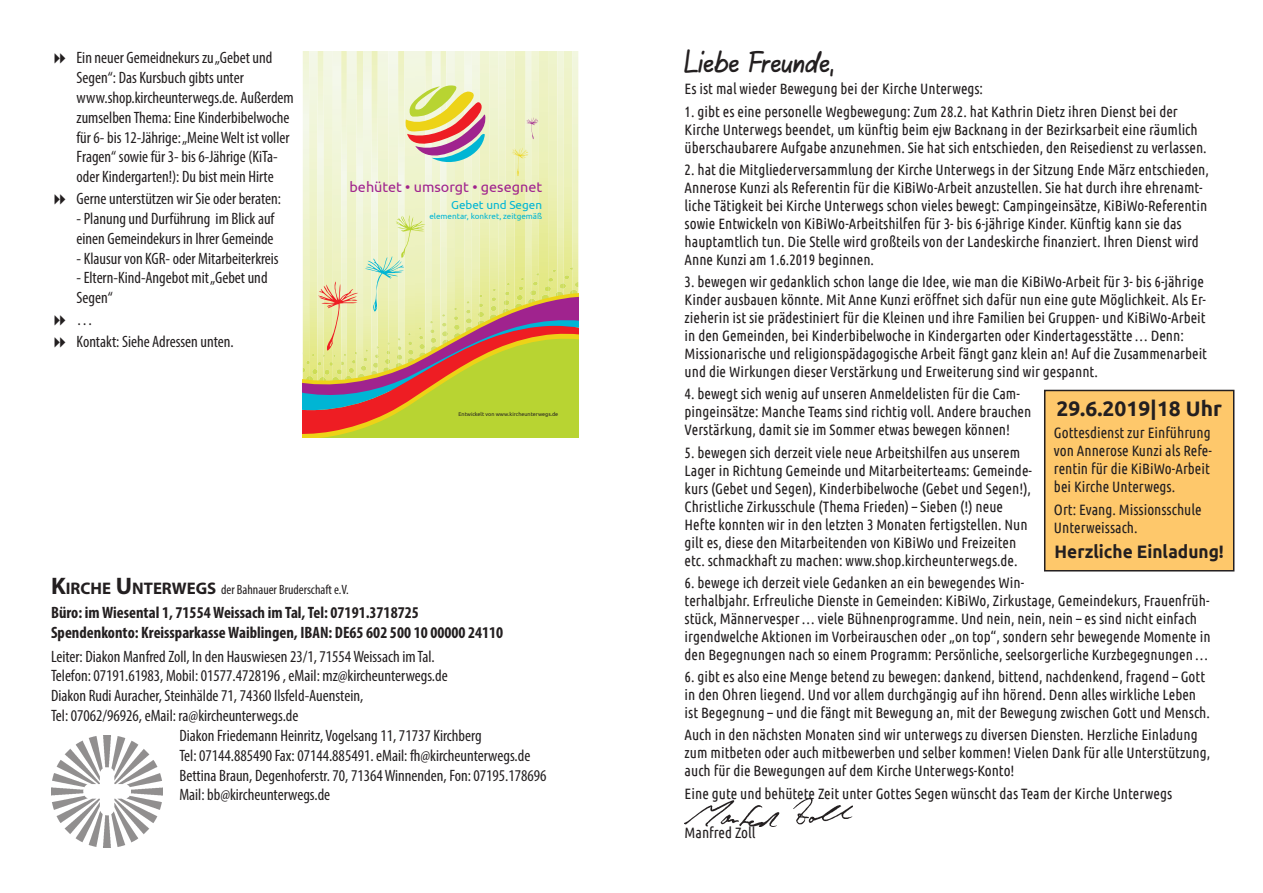
<style>
.page{position:relative;width:1263px;height:893px;background:#fff}
.page>*{position:absolute;margin:0;border:0;box-sizing:border-box;transform-origin:0 0}
.t1{font:27px "Agilo Handwriting";color:#231f20}
.t2{font:700 21px "Ubuntu";color:#231f20}
.t3{font:700 18px "Ubuntu";color:#231f20;scale:.96 1}
.t4{font:condensed 16.5px/19.8px "Myriad Pro";color:#231f20}
.t5{font:700 condensed 16.5px/19.8px "Myriad Pro";color:#231f20}
.t6{font:15px/18px "Ubuntu Condensed";color:#231f20}
.t7{font:14.4px "Ubuntu";color:#a0238e}
.t8{font:condensed 13.5px "Myriad Pro";color:#231f20}
.t9{font:11.7px "Ubuntu";color:#00b5d4}
.t10{font:8.1px "Ubuntu";color:#00b5d4}
.t11{font:5.4px "Ubuntu";color:#231f20}
.s1{font-weight:700;font-stretch:normal;font-size:24px}
.s2{font-weight:700;font-stretch:normal;font-size:16.8px}
</style>
<div class="page">
<img style="left:51px;top:736px;width:112px;height:111px">
<div style="left:1045px;top:390px;width:189px;height:181px;background:#fec86b"></div>
<div style="left:1044px;top:390px;width:190px;height:181px;border:2px solid #231f20"></div>
<img style="left:685px;top:798px;width:168px;height:28px">
<svg style="left:303px;top:51px;width:276px;height:387px;background:#ddd79e"></svg>
<p class="t4" style="left:77px;top:48px;width:219px">Ein neuer Gemeidnekurs zu „Gebet und Segen“: Das Kursbuch gibts unter www.shop.kircheunterwegs.de. Außerdem zumselben Thema: Eine Kinderbibelwoche für 6- bis 12-Jährige: „Meine Welt ist voller Fragen“ sowie für 3- bis 6-Jährige (KiTa&shy;oder Kindergarten!): Du bist mein Hirte</p>
<p class="t4" style="left:77px;top:189px;width:206px">Gerne unterstützen wir Sie oder beraten:</p>
<p class="t4" style="left:77px;top:208px;width:199px">- Planung und Durführung im Blick auf einen Gemeindekurs in Ihrer Gemeinde</p>
<p class="t4" style="left:77px;top:248px;width:204px">- Klausur von KGR- oder Mitarbeiterkreis</p>
<p class="t4" style="left:77px;top:268px;width:193px">- Eltern-Kind-Angebot mit „Gebet und<br>Segen“</p>
<p class="t4" style="left:77px;top:308px;width:159px;line-height:21.9px">…<br>Kontakt: Siehe Adressen unten.</p>
<p class="t7" style="left:349px;top:178px;width:194px">behütet • umsorgt • gesegnet</p>
<p class="t9" style="left:451px;top:198px;width:93px">Gebet und Segen</p>
<p class="t10" style="left:429px;top:211px;width:114px">elementar, konkret, zeitgemäß</p>
<p class="t11" style="left:458px;top:411px;width:101px">Entwickelt von www.kircheunterwegs.de</p>
<p class="t8" style="left:51px;top:581px;width:299px"><span class="s1">K</span><span class="s2">IRCHE</span> <span class="s1">U</span><span class="s2">NTERWEGS</span> der Bahnauer Bruderschaft e.V.</p>
<p class="t5" style="left:51px;top:602px;width:454px">Büro: im Wiesental 1, 71554 Weissach im Tal, Tel: 07191.3718725<br>Spendenkonto: Kreissparkasse Waiblingen, IBAN: DE65 602 500 10 00000 24110</p>
<p class="t4" style="left:51px;top:646px;width:385px">Leiter: Diakon Manfred Zoll, In den Hauswiesen 23/1, 71554 Weissach im Tal.</p>
<p class="t4" style="left:51px;top:666px;width:398px">Telefon: 07191.61983, Mobil: 01577.4728196 , eMail: mz@kircheunterwegs.de</p>
<p class="t4" style="left:51px;top:686px;width:314px">Diakon Rudi Auracher, Steinhälde 71, 74360 Ilsfeld-Auenstein,</p>
<p class="t4" style="left:51px;top:705px;width:249px">Tel: 07062/96926, eMail: ra@kircheunterwegs.de</p>
<p class="t4" style="left:179px;top:725px;width:304px">Diakon Friedemann Heinritz, Vogelsang 11, 71737 Kirchberg</p>
<p class="t4" style="left:179px;top:745px;width:352px">Tel: 07144.885490 Fax: 07144.885491. eMail: fh@kircheunterwegs.de</p>
<p class="t4" style="left:179px;top:765px;width:369px">Bettina Braun, Degenhoferstr. 70, 71364 Winnenden, Fon: 07195.178696</p>
<p class="t4" style="left:179px;top:785px;width:152px">Mail: bb@kircheunterwegs.de</p>
<h1 class="t1" style="left:685px;top:47px;width:150px">Liebe Freunde,</h1>
<p class="t6" style="left:685px;top:80px;width:300px">Es ist mal wieder Bewegung bei der Kirche Unterwegs:</p>
<p class="t6" style="left:685px;top:102px;width:523px">1. gibt es eine personelle Wegbewegung: Zum 28.2. hat Kathrin Dietz ihren Dienst bei der<br>Kirche Unterwegs beendet, um künftig beim ejw Backnang in der Bezirksarbeit eine räumlich überschaubarere Aufgabe anzunehmen. Sie hat sich entschieden, den Reisedienst zu verlassen.</p>
<p class="t6" style="left:685px;top:160px;width:526px">2. hat die Mitgliederversammlung der Kirche Unterwegs in der Sitzung Ende März entschieden, Annerose Kunzi als Referentin für die KiBiWo-Arbeit anzustellen. Sie hat durch ihre ehrenamt&shy;liche Tätigkeit bei Kirche Unterwegs schon vieles bewegt: Campingeinsätze, KiBiWo-Referentin sowie Entwickeln von KiBiWo-Arbeitshilfen für 3- bis 6-jährige Kinder. Künftig kann sie das hauptamtlich tun. Die Stelle wird großteils von der Landeskirche finanziert. Ihren Dienst wird Anne Kunzi am 1.6.2019 beginnen.</p>
<p class="t6" style="left:685px;top:272px;width:524px">3. bewegen wir gedanklich schon lange die Idee, wie man die KiBiWo-Arbeit für 3- bis 6-jährige Kinder ausbauen könnte. Mit Anne Kunzi eröffnet sich dafür nun eine gute Möglichkeit. Als Er&shy;zieherin ist sie prädestiniert für die Kleinen und ihre Familien bei Gruppen- und KiBiWo-Arbeit in den Gemeinden, bei Kinderbibelwoche in Kindergarten oder Kindertagesstätte … Denn:<br>Missionarische und religionspädagogische Arbeit fängt ganz klein an! Auf die Zusammenarbeit und die Wirkungen dieser Verstärkung und Erweiterung sind wir gespannt.</p>
<p class="t6" style="left:685px;top:385px;width:348px">4. bewegt sich wenig auf unseren Anmeldelisten für die Cam&shy;pingeinsätze: Manche Teams sind richtig voll. Andere brauchen<br>Verstärkung, damit sie im Sommer etwas bewegen können!</p>
<p class="t6" style="left:685px;top:443px;width:349px">5. bewegen sich derzeit viele neue Arbeitshilfen aus unserem Lager in Richtung Gemeinde und Mitarbeiterteams: Gemeinde&shy;kurs (Gebet und Segen), Kinderbibelwoche (Gebet und Segen!), Christliche Zirkusschule (Thema Frieden) – Sieben (!) neue Hefte konnten wir in den letzten 3 Monaten fertigstellen. Nun gilt es, diese den Mitarbeitenden von KiBiWo und Freizeiten etc. schmackhaft zu machen: www.shop.kircheunterwegs.de.</p>
<p class="t6" style="left:685px;top:573px;width:527px">6. bewege ich derzeit viele Gedanken an ein bewegendes Win-<br>terhalbjahr. Erfreuliche Dienste in Gemeinden: KiBiWo, Zirkustage, Gemeindekurs, Frauenfrüh&shy;stück, Männervesper … viele Bühnenprogramme. Und nein, nein, nein – es sind nicht einfach irgendwelche Aktionen im Vorbeirauschen oder „on top“, sondern sehr bewegende Momente in den Begegnungen nach so einem Programm: Persönliche, seelsorgerliche Kurzbegegnungen …</p>
<p class="t6" style="left:685px;top:667px;width:527px">6. gibt es also eine Menge betend zu bewegen: dankend, bittend, nachdenkend, fragend – Gott in den Ohren liegend. Und vor allem durchgängig auf ihn hörend. Denn alles wirkliche Leben ist Begegnung – und die fängt mit Bewegung an, mit der Bewegung zwischen Gott und Mensch.</p>
<p class="t6" style="left:685px;top:726px;width:527px">Auch in den nächsten Monaten sind wir unterwegs zu diversen Diensten. Herzliche Einladung zum mitbeten oder auch mitbewerben und selber kommen! Vielen Dank für alle Unterstützung, auch für die Bewegungen auf dem Kirche Unterwegs-Konto!</p>
<p class="t6" style="left:685px;top:784px;width:489px">Eine gute und behütete Zeit unter Gottes Segen wünscht das Team der Kirche Unterwegs</p>
<p class="t6" style="left:685px;top:823px;width:72px">Manfred Zoll</p>
<h2 class="t2" style="left:1056px;top:396px;width:167px">29.6.2019|18 Uhr</h2>
<p class="t6" style="left:1054px;top:423px;width:159px">Gottesdienst zur Einführung von Annerose Kunzi als Refe&shy;rentin für die KiBiWo-Arbeit bei Kirche Unterwegs.</p>
<p class="t6" style="left:1054px;top:500px;width:149px">Ort: Evang. Missionsschule<br>Unterweissach.</p>
<p class="t3" style="left:1054px;top:541px;width:178px">Herzliche Einladung!</p>
</div>
